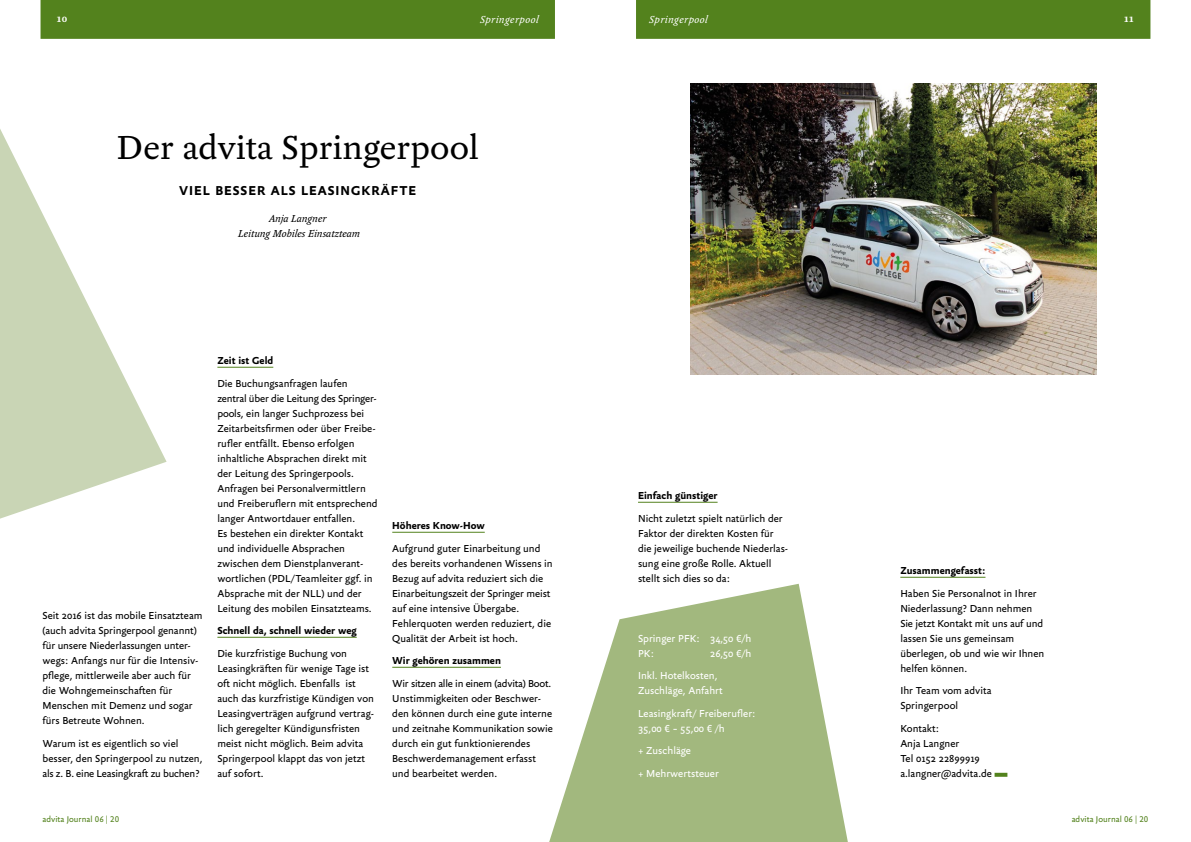
<style>
.page{position:relative;width:1191px;height:842px;background:#fff}
.page>*{position:absolute;margin:0;border:0;box-sizing:border-box;transform-origin:0 0}
.t1{font:36px "Yoga Pro";color:#000}
.t2{font:700 14px "Yoga Sans Pro";letter-spacing:.07em;color:#000}
.t3{font:11px/15px "Yoga Sans Pro";color:#000}
.t4{font:11px/22.5px "Yoga Sans Pro";color:#fff}
.t5{font:700 11px "Yoga Sans Pro";color:#000}
.t6{font:italic 11px/15px "Yoga Pro";color:#000;text-align:center}
.t7{font:italic 11px "Yoga Pro";letter-spacing:.04em;color:#fff}
.t8{font:700 11px "Yoga Pro";color:#fff}
.t9{font:9px "Yoga Sans Pro";color:#53821d}
</style>
<div class="page">
<svg style="left:549px;top:584px;width:299px;height:258px;fill:#a2b87e"></svg>
<hr style="left:217px;top:367px;width:56px;height:1px;background:#53821d">
<hr style="left:217px;top:637px;width:140px;height:1px;background:#53821d">
<hr style="left:392px;top:532px;width:93px;height:1px;background:#53821d">
<hr style="left:392px;top:667px;width:109px;height:1px;background:#53821d">
<hr style="left:638px;top:502px;width:79px;height:1px;background:#53821d">
<hr style="left:900px;top:577px;width:85px;height:1px;background:#53821d">
<svg style="left:994px;top:773px;width:13px;height:4px"></svg>
<img style="left:690px;top:84px;width:406px;height:290px">
<svg style="left:0;top:129px;width:167px;height:390px"></svg>
<div style="left:41px;top:0;width:514px;height:39px;background:#53821d"></div>
<div style="left:636px;top:0;width:514px;height:39px;background:#53821d"></div>
<p class="t7" style="left:480px;top:13px;width:60px">Springerpool</p>
<p class="t7" style="left:649px;top:13px;width:60px">Springerpool</p>
<p class="t8" style="left:57px;top:12px;width:12px">10</p>
<p class="t8" style="left:1124px;top:12px;width:11px">11</p>
<h1 class="t1" style="left:117px;top:126px;width:363px">Der advita Springerpool</h1>
<p class="t2" style="left:179px;top:182px;width:238px">VIEL BESSER ALS LEASINGKRÄFTE</p>
<p class="t6" style="left:238px;top:211px;width:123px">Anja Langner<br>Leitung Mobiles Einsatzteam</p>
<p class="t3" style="left:43px;top:608px;width:161px">Seit 2016 ist das mobile Einsatzteam (auch advita Springerpool genannt) für unsere Niederlassungen unter&shy;wegs: Anfangs nur für die Intensiv&shy;pflege, mittlerweile aber auch für die Wohngemeinschaften für<br>Menschen mit Demenz und sogar fürs Betreute Wohnen.</p>
<p class="t3" style="left:43px;top:736px;width:161px">Warum ist es eigentlich so viel besser, den Springerpool zu nutzen, als z. B. eine Leasingkraft zu buchen?</p>
<p class="t5" style="left:217px;top:354px;width:57px">Zeit ist Geld</p>
<p class="t3" style="left:217px;top:376px;width:162px">Die Buchungsanfragen laufen zentral über die Leitung des Springer&shy;pools, ein langer Suchprozess bei Zeitarbeitsfirmen oder über Freibe&shy;rufler entfällt. Ebenso erfolgen inhaltliche Absprachen direkt mit der Leitung des Springerpools.<br>Anfragen bei Personalvermittlern und Freiberuflern mit entsprechend langer Antwortdauer entfallen.<br>Es bestehen ein direkter Kontakt und individuelle Absprachen zwischen dem Dienstplanverant&shy;wortlichen (PDL/Teamleiter ggf. in Absprache mit der NLL) und der Leitung des mobilen Einsatzteams.</p>
<p class="t5" style="left:217px;top:624px;width:141px">Schnell da, schnell wieder weg</p>
<p class="t3" style="left:217px;top:646px;width:158px">Die kurzfristige Buchung von<br>Leasingkräften für wenige Tage ist oft nicht möglich. Ebenfalls ist auch das kurzfristige Kündigen von<br>Leasingverträgen aufgrund vertrag&shy;lich geregelter Kündigunsfristen meist nicht möglich. Beim advita<br>Springerpool klappt das von jetzt auf sofort.</p>
<p class="t5" style="left:392px;top:519px;width:94px">Höheres Know-How</p>
<p class="t3" style="left:392px;top:541px;width:162px">Aufgrund guter Einarbeitung und des bereits vorhandenen Wissens in Bezug auf advita reduziert sich die Einarbeitungszeit der Springer meist auf eine intensive Übergabe.<br>Fehlerquoten werden reduziert, die Qualität der Arbeit ist hoch.</p>
<p class="t5" style="left:392px;top:654px;width:110px">Wir gehören zusammen</p>
<p class="t3" style="left:392px;top:676px;width:162px">Wir sitzen alle in einem (advita) Boot.<br>Unstimmigkeiten oder Beschwer&shy;den können durch eine gute interne und zeitnahe Kommunikation sowie durch ein gut funktionierendes<br>Beschwerdemanagement erfasst und bearbeitet werden.</p>
<p class="t5" style="left:638px;top:489px;width:81px">Einfach günstiger</p>
<p class="t3" style="left:638px;top:511px;width:152px">Nicht zuletzt spielt natürlich der<br>Faktor der direkten Kosten für die jeweilige buchende Niederlas&shy;sung eine große Rolle. Aktuell stellt sich dies so da:</p>
<p class="t4" style="left:638px;top:631px;width:115px;line-height:15px">Springer PFK: 34,50 €/h<br>PK:</p>
<p class="t4" style="left:638px;top:642px;width:115px;text-indent:72px">26,50 €/h<br>Inkl. Hotelkosten,</p>
<p class="t4" style="left:638px;top:679px;width:119px">Zuschläge, Anfahrt<br>Leasingkraft/ Freiberufler:</p>
<p class="t4" style="left:638px;top:717px;width:88px">35,00 € – 55,00 € /h + Zuschläge<br>+ Mehrwertsteuer</p>
<p class="t5" style="left:900px;top:564px;width:87px">Zusammengefasst:</p>
<p class="t3" style="left:900px;top:586px;width:145px">Haben Sie Personalnot in Ihrer<br>Niederlassung? Dann nehmen<br>Sie jetzt Kontakt mit uns auf und lassen Sie uns gemeinsam überlegen, ob und wie wir Ihnen helfen können.</p>
<p class="t3" style="left:900px;top:683px;width:93px">Ihr Team vom advita<br>Springerpool</p>
<p class="t3" style="left:900px;top:721px;width:93px">Kontakt:<br>Anja Langner<br>Tel 0152 22899919 a.langner@advita.de</p>
<p class="t9" style="left:43px;top:814px;width:78px">advita Journal 06 | 20</p>
<p class="t9" style="left:1071px;top:814px;width:78px">advita Journal 06 | 20</p>
</div>
